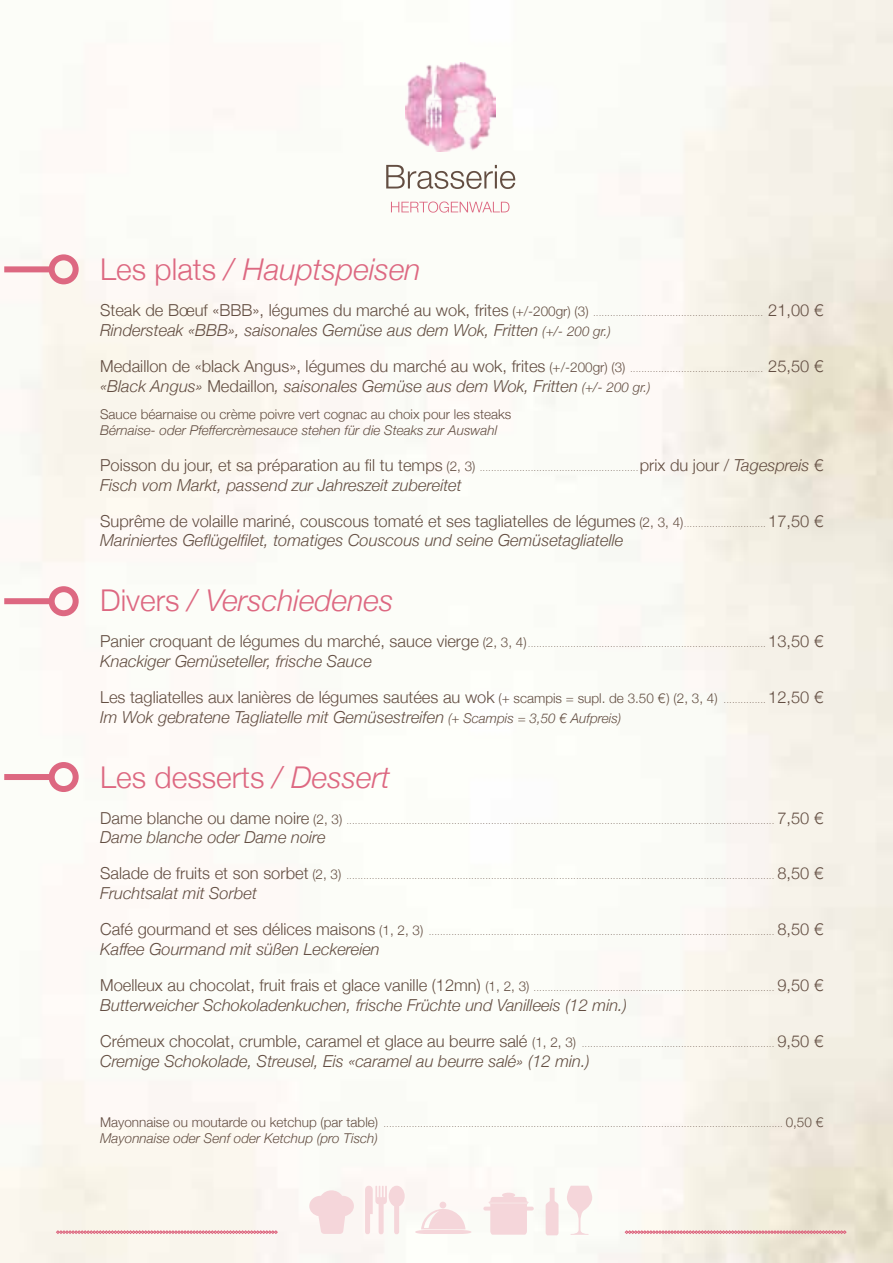
<style>
.page{position:relative;width:893px;height:1263px;background:#fff}
.page>*{position:absolute;margin:0;border:0;box-sizing:border-box;transform-origin:0 0}
.t1{font:italic 300 30px "Helvetica Neue";color:#dd6881}
.t2{font:300 30px "Helvetica Neue";color:#dd6881}
.t3{font:300 16.5px/36px "Helvetica Neue";color:#634e42}
.t4{font:italic 300 16.5px "Helvetica Neue";color:#634e42}
.t5{font:italic 300 13.5px "Helvetica Neue";color:#634e42}
.t6{font:300 13.5px "Helvetica Neue";color:#634e42}
.t7{font:300 7.5px "Helvetica Neue";color:#634e42}
.s1{font-style:normal}
.s2{font-size:16.5px}
.s3{font-size:13.5px}
.s4{font-style:italic}
.s5{font-style:italic;font-size:13.5px}
.s6{font-size:7.5px}
.s7{font-style:italic;font-size:16.5px}
</style>
<div class="page">
<img style="left:0;top:0;width:893px;height:1263px">
<svg style="left:386px;top:165px;width:129px;height:24px"></svg>
<svg style="left:391px;top:201px;width:118px;height:12px"></svg>
<svg style="left:365px;top:1184px;width:40px;height:51px"></svg>
<svg style="left:309px;top:1190px;width:45px;height:44px"></svg>
<div style="left:439px;top:1201px;width:7px;height:7px;background:#f5d6da;border-radius:50%"></div>
<svg style="left:411px;top:1206px;width:64px;height:28px"></svg>
<svg style="left:483px;top:1193px;width:51px;height:42px"></svg>
<svg style="left:567px;top:1186px;width:25px;height:49px"></svg>
<svg style="left:546px;top:1188px;width:12px;height:47px"></svg>
<svg style="left:625px;top:1230px;width:221px;height:4px"></svg>
<svg style="left:56px;top:1230px;width:222px;height:4px"></svg>
<div style="left:4px;top:266px;width:48px;height:6px;background:#dd6881"></div>
<div style="left:49px;top:254px;width:30px;height:30px;border:6px solid #dd6881;border-radius:50%"></div>
<div style="left:4px;top:598px;width:48px;height:6px;background:#dd6881"></div>
<div style="left:49px;top:586px;width:30px;height:30px;border:6px solid #dd6881;border-radius:50%"></div>
<div style="left:4px;top:774px;width:48px;height:6px;background:#dd6881"></div>
<div style="left:49px;top:762px;width:30px;height:30px;border:6px solid #dd6881;border-radius:50%"></div>
<img style="left:406px;top:62px;width:89px;height:89px">
<h1 class="t1" style="left:100px;top:245px;width:322px"><span class="s1">Les plats</span> / Hauptspeisen</h1>
<p class="t7" style="left:100px;top:307px;width:725px"><span class="s2">Steak de Boeuf «BBB», légumes du marché au wok, frites</span> <span class="s3">(+/-200gr) (3)</span> ............................................................ <span class="s2">21,00 €</span></p>
<h2 class="t3" style="left:100px;top:311px;width:725px"><span class="s4">Rindersteak «BBB», saisonales Gemüse aus dem Wok, Fritten</span> <span class="s5">(+/- 200 gr.)<br></span>Medaillon de «black Angus», légumes du marché au wok, frites <span class="s3">(+/-200gr) (3)</span> <span class="s6">...............................................</span> 25,50 €</h2>
<h2 class="t4" style="left:100px;top:373px;width:552px">«Black Angus» <span class="s1">Medaillon</span>, saisonales Gemüse aus dem Wok, Fritten <span class="s3">(+/- 200 gr.)</span></h2>
<h3 class="t6" style="left:100px;top:403px;width:413px">Sauce béarnaise ou crème poivre vert cognac au choix pour les steaks</h3>
<h3 class="t5" style="left:100px;top:419px;width:399px">Bérnaise- oder Pfeffercrèmesauce stehen für die Steaks zur Auswahl</h3>
<p class="t7" style="left:100px;top:462px;width:725px"><span class="s2">Poisson du jour, et sa préparation au fil tu temps</span> <span class="s3">(2, 3)</span> ........................................................<span class="s2">prix du jour /</span> <span class="s7">Tagespreis</span> <span class="s2">€</span></p>
<h2 class="t3" style="left:100px;top:465px;width:724px"><span class="s4">Fisch vom Markt, passend zur Jahreszeit zubereitet<br></span>Suprême de volaille mariné, couscous tomaté et ses tagliatelles de légumes <span class="s3">(2, 3, 4)</span><span class="s6">.............................</span> 17,50 €</h2>
<h2 class="t4" style="left:100px;top:527px;width:525px">Mariniertes Geflügelfilet, tomatiges Couscous und seine Gemüsetagliatelle</h2>
<h1 class="t1" style="left:100px;top:577px;width:295px"><span class="s1">Divers</span> / Verschiedenes</h1>
<p class="t7" style="left:100px;top:638px;width:724px"><span class="s2">Panier croquant de légumes du marché, sauce vierge</span> <span class="s3">(2, 3, 4)</span>.................................................................................... <span class="s2">13,50 €</span></p>
<h2 class="t3" style="left:100px;top:642px;width:724px"><span class="s4">Knackiger Gemüseteller, frische Sauce<br></span>Les tagliatelles aux lanières de légumes sautées au wok <span class="s3">(+ scampis = supl. de 3.50 €) (2, 3, 4)</span> <span class="s6">...............</span> 12,50 €</h2>
<h2 class="t4" style="left:100px;top:704px;width:523px">Im Wok gebratene Tagliatelle mit Gemüsestreifen <span class="s3">(+ Scampis = 3,50 € Aufpreis)</span></h2>
<h1 class="t2" style="left:100px;top:753px;width:291px">Les desserts <span class="s4">/ Dessert</span></h1>
<p class="t7" style="left:100px;top:815px;width:724px"><span class="s2">Dame blanche ou dame noire</span> <span class="s3">(2, 3)</span> ....................................................................................................................................................... <span class="s2">7,50 €</span></p>
<h2 class="t4" style="left:100px;top:824px;width:227px">Dame blanche oder Dame noire</h2>
<p class="t7" style="left:100px;top:871px;width:724px"><span class="s2">Salade de fruits et son sorbet</span> <span class="s3">(2, 3)</span> ....................................................................................................................................................... <span class="s2">8,50 €</span></p>
<h2 class="t4" style="left:100px;top:880px;width:158px">Fruchtsalat mit Sorbet</h2>
<p class="t7" style="left:100px;top:926px;width:724px"><span class="s2">Café gourmand et ses délices maisons</span> <span class="s3">(1, 2, 3)</span> .......................................................................................................................... <span class="s2">8,50 €</span></p>
<h2 class="t4" style="left:100px;top:936px;width:281px">Kaffee Gourmand mit süßen Leckereien</h2>
<p class="t7" style="left:100px;top:982px;width:724px"><span class="s2">Moelleux au chocolat, fruit frais et glace vanille (12mn)</span> <span class="s3">(1, 2, 3)</span> ..................................................................................... <span class="s2">9,50 €</span></p>
<h2 class="t4" style="left:100px;top:992px;width:528px">Butterweicher Schokoladenkuchen, frische Früchte und Vanilleeis (12 min.)</h2>
<p class="t7" style="left:100px;top:1038px;width:724px"><span class="s2">Crémeux chocolat, crumble, caramel et glace au beurre salé</span> <span class="s3">(1, 2, 3)</span> .................................................................... <span class="s2">9,50 €</span></p>
<h2 class="t4" style="left:100px;top:1048px;width:491px">Cremige Schokolade, Streusel, Eis «caramel au beurre salé» (12 min.)</h2>
<p class="t7" style="left:100px;top:1118px;width:725px"><span class="s3">Mayonnaise ou moutarde ou ketchup (par table)</span> ............................................................................................................................................. <span class="s3">0,50 €</span></p>
<h3 class="t5" style="left:100px;top:1127px;width:279px">Mayonnaise oder Senf oder Ketchup (pro Tisch)</h3>
</div>
